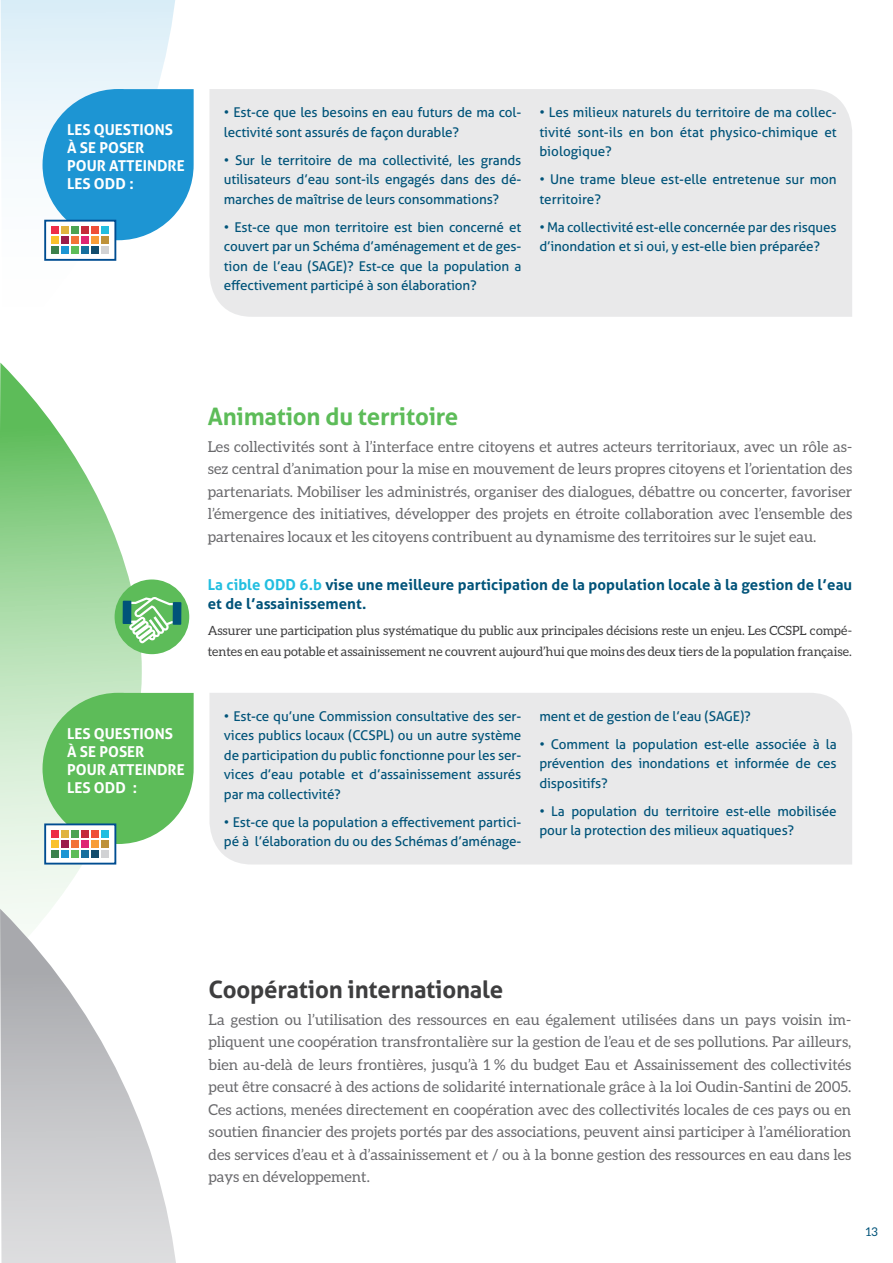
<style>
.page{position:relative;width:893px;height:1263px;background:#fff}
.page>*{position:absolute;margin:0;border:0;box-sizing:border-box;transform-origin:0 0}
.t1{font:700 24px "Aller";letter-spacing:-.01em;color:#3e3e3f}
.t2{font:700 24px "Aller";letter-spacing:-.01em;color:#5dbc59}
.t3{font:15px/22.5px "Aleo";color:#69696c;text-align:justify}
.t4{font:700 15px/19.5px "Aller";letter-spacing:.005em;color:#005379}
.t5{font:700 15px/18px "Aller";color:#fff}
.t6{font:13.5px/19.5px "Aller";letter-spacing:-.01em;color:#005379;text-align:justify}
.t7{font:12.75px/21px "Aleo";letter-spacing:-.005em;color:#3e3e3f}
.t8{font:12px "Aleo";color:#005379}
.s1{color:#22bee0}
</style>
<div class="page">
<svg style="left:0;top:363px;width:142px;height:546px"></svg>
<svg style="left:0;top:0;width:175px;height:261px;fill:#e7f3fa"></svg>
<div style="left:209px;top:693px;width:643px;height:171px;background:#e9e9ea"></div>
<svg style="left:43px;top:693px;width:151px;height:151px;background:#6fc36b"></svg>
<div style="left:44px;top:823px;width:72px;height:41px;background:#fff;border:2px solid #004d91"></div>
<div style="left:51px;top:830px;width:8px;height:8px;background:#ee2d47"></div>
<div style="left:61px;top:830px;width:8px;height:8px;background:#e0b33f"></div>
<div style="left:71px;top:830px;width:8px;height:8px;background:#4ca352"></div>
<div style="left:81px;top:830px;width:7px;height:8px;background:#c52a3a"></div>
<div style="left:91px;top:830px;width:7px;height:8px;background:#ef4f38"></div>
<div style="left:101px;top:830px;width:7px;height:8px;background:#22bee0"></div>
<div style="left:51px;top:840px;width:8px;height:7px;background:#fac12b"></div>
<div style="left:61px;top:840px;width:8px;height:7px;background:#9c1c4a"></div>
<div style="left:71px;top:840px;width:8px;height:7px;background:#f37338"></div>
<div style="left:81px;top:840px;width:7px;height:7px;background:#df2572"></div>
<div style="left:91px;top:840px;width:7px;height:7px;background:#f89d38"></div>
<div style="left:101px;top:840px;width:7px;height:7px;background:#be923a"></div>
<div style="left:51px;top:850px;width:8px;height:7px;background:#3c814c"></div>
<div style="left:61px;top:850px;width:8px;height:7px;background:#1d95d3"></div>
<div style="left:71px;top:850px;width:8px;height:7px;background:#5dbc59"></div>
<div style="left:81px;top:850px;width:7px;height:7px;background:#176f9e"></div>
<div style="left:91px;top:850px;width:7px;height:7px;background:#124c6d"></div>
<div style="left:101px;top:850px;width:7px;height:7px;background:#d1d2d4"></div>
<div style="left:115px;top:579px;width:74px;height:75px;background:#5dbc59;border-radius:50%"></div>
<svg style="left:123px;top:597px;width:58px;height:46px"></svg>
<svg style="left:43px;top:89px;width:151px;height:151px;background:#39a2d8"></svg>
<div style="left:209px;top:89px;width:643px;height:228px;background:#e9e9ea"></div>
<div style="left:44px;top:220px;width:72px;height:41px;background:#fff;border:2px solid #004d91"></div>
<div style="left:51px;top:227px;width:8px;height:7px;background:#ee2d47"></div>
<div style="left:61px;top:227px;width:8px;height:7px;background:#e0b33f"></div>
<div style="left:71px;top:227px;width:8px;height:7px;background:#4ca352"></div>
<div style="left:81px;top:227px;width:7px;height:7px;background:#c52a3a"></div>
<div style="left:91px;top:227px;width:7px;height:7px;background:#ef4f38"></div>
<div style="left:101px;top:227px;width:7px;height:7px;background:#22bee0"></div>
<div style="left:51px;top:236px;width:8px;height:8px;background:#fac12b"></div>
<div style="left:61px;top:236px;width:8px;height:8px;background:#9c1c4a"></div>
<div style="left:71px;top:236px;width:8px;height:8px;background:#f37338"></div>
<div style="left:81px;top:236px;width:7px;height:8px;background:#df2572"></div>
<div style="left:91px;top:236px;width:7px;height:8px;background:#f89d38"></div>
<div style="left:101px;top:236px;width:7px;height:8px;background:#be923a"></div>
<div style="left:51px;top:246px;width:8px;height:7px;background:#3c814c"></div>
<div style="left:61px;top:246px;width:8px;height:7px;background:#1d95d3"></div>
<div style="left:71px;top:246px;width:8px;height:7px;background:#5dbc59"></div>
<div style="left:81px;top:246px;width:7px;height:7px;background:#176f9e"></div>
<div style="left:91px;top:246px;width:7px;height:7px;background:#124c6d"></div>
<div style="left:101px;top:246px;width:7px;height:7px;background:#d1d2d4"></div>
<svg style="left:0;top:909px;width:176px;height:354px"></svg>
<p class="t5" style="left:67px;top:121px;width:108px">LES QUESTIONS</p>
<p class="t5" style="left:67px;top:139px;width:119px">À SE POSER<br>POUR ATTEINDRE<br>LES ODD :</p>
<p class="t6" style="left:224px;top:103px;width:299px">• Est-ce que les besoins en eau futurs de ma col&shy;lectivité sont assurés de façon durable ?</p>
<p class="t6" style="left:224px;top:150px;width:299px">• Sur le territoire de ma collectivité, les grands utilisateurs d’eau sont-ils engagés dans des dé&shy;marches de maîtrise de leurs consommations ?</p>
<p class="t6" style="left:224px;top:217px;width:299px">• Est-ce que mon territoire est bien concerné et couvert par un Schéma d’aménagement et de ges&shy;tion de l’eau (SAGE)? Est-ce que la population a effectivement participé à son élaboration ?</p>
<p class="t6" style="left:539px;top:103px;width:299px">• Les milieux naturels du territoire de ma collec&shy;tivité sont-ils en bon état physico-chimique et biologique ?</p>
<p class="t6" style="left:539px;top:170px;width:299px">• Une trame bleue est-elle entretenue sur mon territoire ?</p>
<p class="t6" style="left:539px;top:217px;width:299px">• Ma collectivité est-elle concernée par des risques d’inondation et si oui, y est-elle bien préparée ?</p>
<p class="t5" style="left:67px;top:725px;width:108px">LES QUESTIONS</p>
<p class="t5" style="left:67px;top:743px;width:119px">À SE POSER<br>POUR ATTEINDRE<br>LES ODD :</p>
<p class="t2" style="left:208px;top:402px;width:252px">Animation du territoire</p>
<p class="t3" style="left:208px;top:435px;width:646px">Les collectivités sont à l’interface entre citoyens et autres acteurs territoriaux, avec un rôle as&shy;sez central d’animation pour la mise en mouvement de leurs propres citoyens et l’orientation des partenariats. Mobiliser les administrés, organiser des dialogues, débattre ou concerter, favoriser l’émergence des initiatives, développer des projets en étroite collaboration avec l’ensemble des partenaires locaux et les citoyens contribuent au dynamisme des territoires sur le sujet eau.</p>
<p class="t4" style="left:208px;top:575px;width:646px"><span class="s1">La cible ODD 6.b</span> vise une meilleure participation de la population locale à la gestion de l’eau et de l’assainissement.</p>
<p class="t7" style="left:208px;top:619px;width:646px">Assurer une participation plus systématique du public aux principales décisions reste un enjeu. Les CCSPL compé&shy;tentes en eau potable et assainissement ne couvrent aujourd’hui que moins des deux tiers de la population française.</p>
<p class="t6" style="left:224px;top:706px;width:299px">• Est-ce qu’une Commission consultative des ser&shy;vices publics locaux (CCSPL) ou un autre système de participation du public fonctionne pour les ser&shy;vices d’eau potable et d’assainissement assurés par ma collectivité ?</p>
<p class="t6" style="left:224px;top:812px;width:299px">• Est-ce que la population a effectivement partici&shy;pé à l’élaboration du ou des Schémas d’aménage-</p>
<p class="t6" style="left:539px;top:706px;width:213px">ment et de gestion de l’eau (SAGE)?</p>
<p class="t6" style="left:539px;top:734px;width:299px">• Comment la population est-elle associée à la prévention des inondations et informée de ces dispositifs?</p>
<p class="t6" style="left:539px;top:801px;width:299px">• La population du territoire est-elle mobilisée pour la protection des milieux aquatiques ?</p>
<p class="t1" style="left:209px;top:974px;width:296px">Coopération internationale</p>
<p class="t3" style="left:209px;top:1008px;width:644px">La gestion ou l’utilisation des ressources en eau également utilisées dans un pays voisin im&shy;pliquent une coopération transfrontalière sur la gestion de l’eau et de ses pollutions. Par ailleurs, bien au-delà de leurs frontières, jusqu’à 1 % du budget Eau et Assainissement des collectivités peut être consacré à des actions de solidarité internationale grâce à la loi Oudin-Santini de 2005.<br>Ces actions, menées directement en coopération avec des collectivités locales de ces pays ou en soutien financier des projets portés par des associations, peuvent ainsi participer à l’amélioration des services d’eau et à d’assainissement et / ou à la bonne gestion des ressources en eau dans les pays en développement.</p>
<p class="t8" style="left:866px;top:1225px;width:13px">13</p>
</div>
